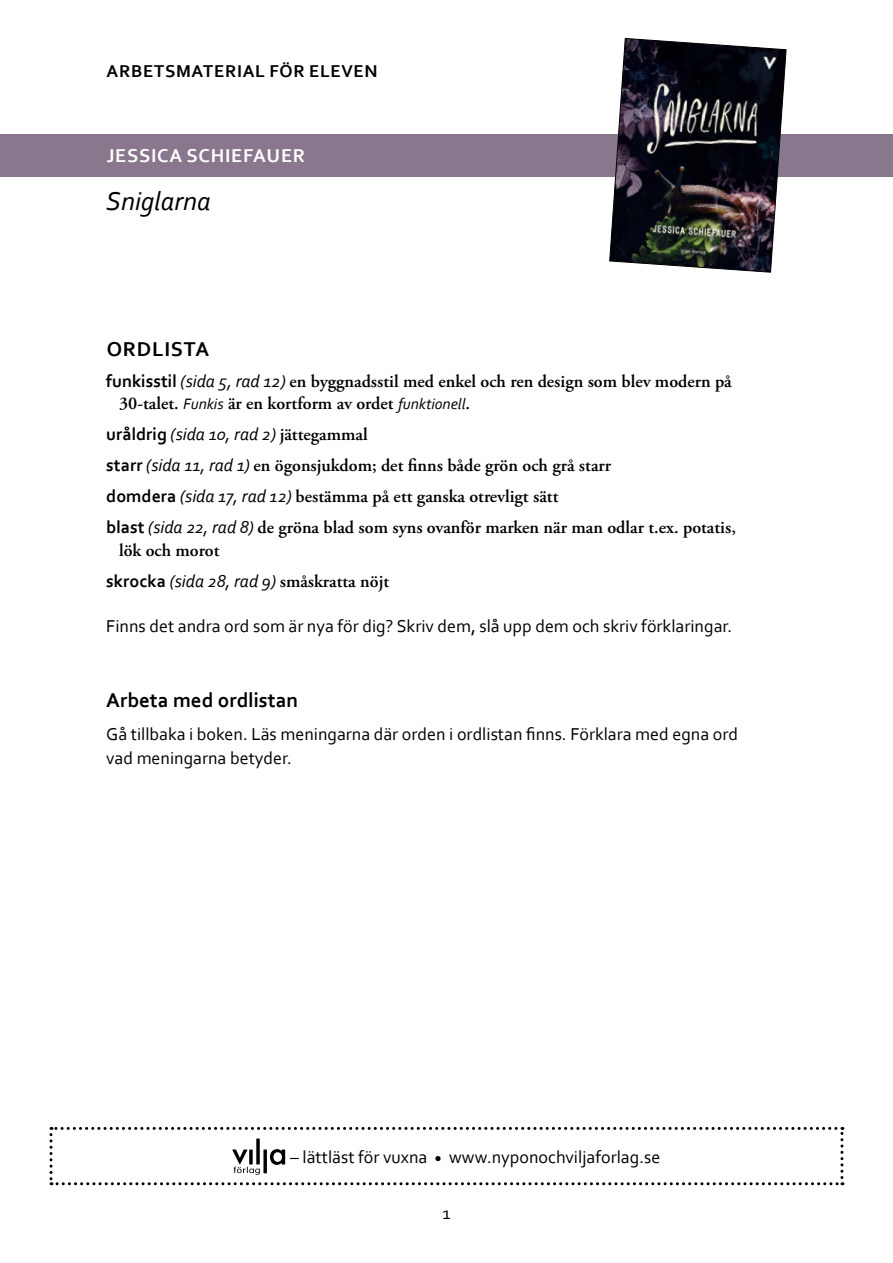
<style>
.page{position:relative;width:893px;height:1263px;background:#fff}
.page>*{position:absolute;margin:0;border:0;box-sizing:border-box;transform-origin:0 0}
.t1{font:italic 27px "Corbel";color:#000}
.t2{font:700 21px "Corbel";color:#000}
.t3{font:700 21px "Corbel";letter-spacing:.04em;color:#000}
.t4{font:700 19.5px "Corbel";letter-spacing:.04em;color:#fff}
.t5{font:600 18px/31px "Adobe Garamond Pro";color:#000}
.t6{font:18px/24px "Corbel";color:#000}
.t7{font:italic 18px "Corbel";color:#000}
.t8{font:700 18px "Corbel";letter-spacing:.04em;color:#000}
.s1{font-family:"Corbel";font-weight:700}
.s2{font-family:"Corbel";font-weight:400;font-style:italic}
.s3{font-family:"Corbel";font-weight:400;font-style:italic;font-size:15.75px}
.s4{font-weight:700;font-style:normal}
.s5{font-family:"Adobe Garamond Pro";font-weight:600;font-style:normal}
</style>
<div class="page">
<div style="left:0;top:134px;width:893px;height:42px;background:#89778e"></div>
<img style="left:609px;top:38px;width:177px;height:235px">
<svg style="left:50px;top:1127px;width:793px;height:58px"></svg>
<p class="t8" style="left:107px;top:60px;width:272px">ARBETSMATERIAL FÖR ELEVEN</p>
<p class="t4" style="left:107px;top:144px;width:200px">JESSICA SCHIEFAUER</p>
<h1 class="t1" style="left:106px;top:184px;width:106px">Sniglarna</h1>
<p class="t3" style="left:107px;top:336px;width:104px">ORDLISTA</p>
<p class="t5" style="left:119px;top:370px;width:614px;line-height:22.5px;text-indent:-13px"><span class="s1">funkisstil</span> <span class="s2">(sida 5, rad 12)</span> en byggnadsstil med enkel och ren design som blev modern på<br>30-talet. <span class="s3">Funkis</span> är en kortform av ordet <span class="s3">funktionell</span>.</p>
<p class="t7" style="left:106px;top:423px;width:263px"><span class="s4">uråldrig</span> (sida 10, rad 2) <span class="s5">jättegammal</span></p>
<p class="t5" style="left:106px;top:450px;width:631px"><span class="s1">starr</span> <span class="s2">(sida 11, rad 1)</span> en ögonsjukdom; det finns både grön och grå starr<br><span class="s1">domdera</span> <span class="s2">(sida 17, rad 12)</span> bestämma på ett ganska otrevligt sätt<br><span class="s1">blast</span> <span class="s2">(sida 22, rad 8)</span> de gröna blad som syns ovanför marken när man odlar t.ex. potatis,</p>
<p class="t5" style="left:106px;top:535px;width:284px;text-indent:13px">lök och morot<br><span class="s1">skrocka</span> <span class="s2">(sida 28, rad 9)</span> småskratta nöjt</p>
<p class="t6" style="left:106px;top:614px;width:627px">Finns det andra ord som är nya för dig? Skriv dem, slå upp dem och skriv förklaringar.</p>
<p class="t2" style="left:106px;top:687px;width:193px">Arbeta med ordlistan</p>
<p class="t6" style="left:106px;top:721px;width:633px">Gå tillbaka i boken. Läs meningarna där orden i ordlistan finns. Förklara med egna ord vad meningarna betyder.</p>
<p class="t6" style="left:290px;top:1144px;width:372px">– lättläst för vuxna <sub>•</sub> www.nyponochviljaforlag.se</p>
<p class="t6" style="left:442px;top:1200px;width:10px">1</p>
</div>
